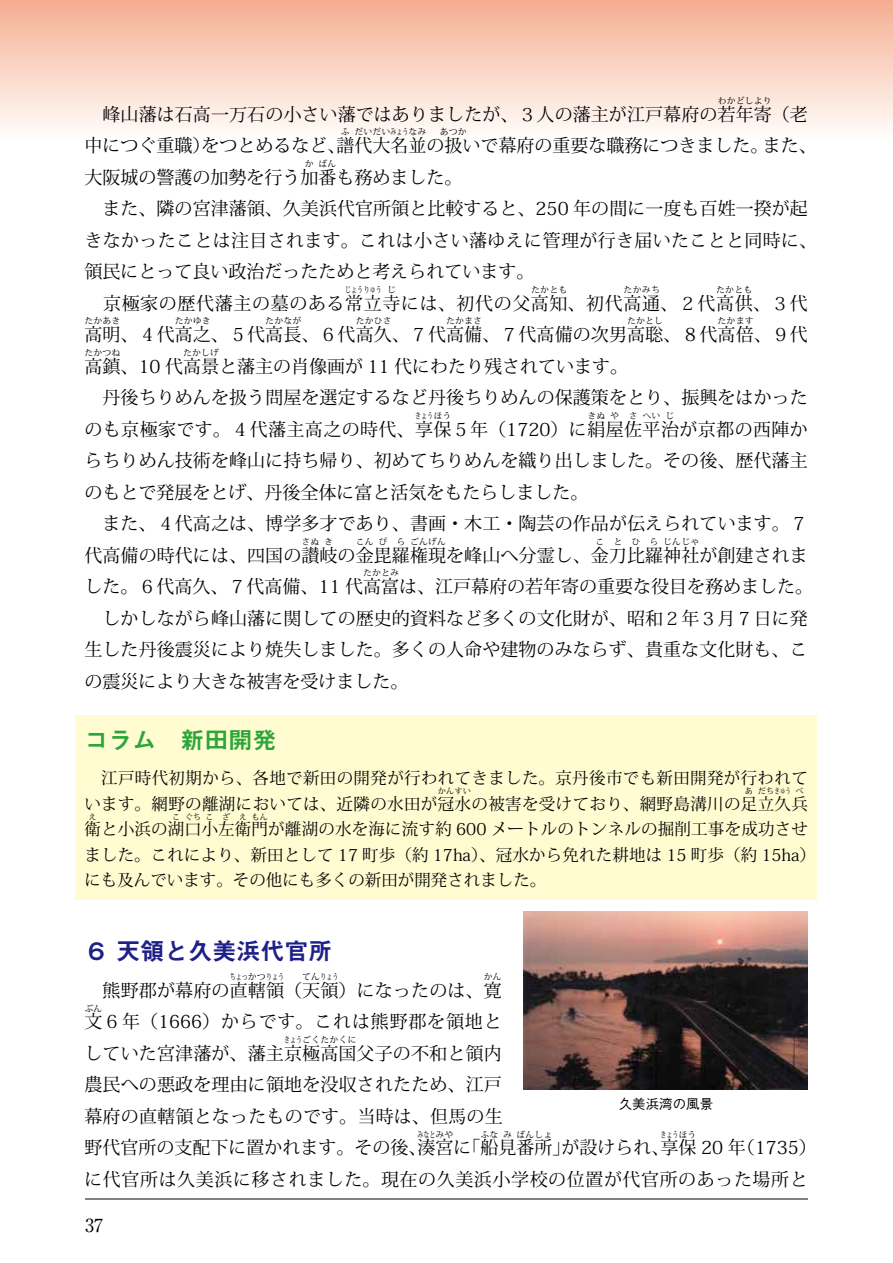
<style>
.page{position:relative;width:893px;height:1263px;background:#fff}
.page>*{position:absolute;margin:0;border:0;box-sizing:border-box;transform-origin:0 0}
.t1{font:24px "Midashi Go Upr MB31";color:#1d2088}
.t2{font:24px "Midashi Go Upr MB31";color:#2aa738}
.t3{font:18px/31.5px "Koz Min Pro";letter-spacing:.005em;color:#000}
.t4{font:18px "Koz Min Pro";letter-spacing:.03em;color:#000}
.t5{font:18px "Koz Min Pro";letter-spacing:.045em;color:#000}
.t6{font:18px "Ryumin Upr";color:#000}
.t7{font:16.5px/25.5px "Koz Min Pro";letter-spacing:.015em;color:#000}
.t8{font:500 13.5px "Gothic BBB Pro";color:#000}
.t9{font:9px "Koz Min Pro";color:#000}
.t10{font:9px "Koz Min Pro";color:#000;scale:.67 1}
.t11{font:8.25px "Koz Min Pro";color:#000}
</style>
<div class="page">
<div style="left:0;top:0;width:893px;height:145px;background:linear-gradient(to bottom,#f5ad91,#fff)"></div>
<hr style="left:85px;top:1199px;width:723px;height:1px;background:#000">
<div style="left:75px;top:716px;width:741px;height:184px;background:#fffcd1"></div>
<img style="left:524px;top:911px;width:283px;height:179px">
<p class="t9" style="left:718px;top:94px;width:56px">わかどしより</p>
<p class="t3" style="left:84px;top:129px;width:734px">中につぐ重職）をつとめるなど、譜代大名並の扱いで幕府の重要な職務につきました。また、</p>
<p class="t3" style="left:84px;top:98px;width:725px">　峰山藩は石高一万石の小さい藩ではありましたが、３人の藩主が江戸幕府の若年寄（老</p>
<p class="t9" style="left:341px;top:126px;width:10px">ふ</p>
<p class="t9" style="left:354px;top:126px;width:73px">だいだいみょうなみ</p>
<p class="t9" style="left:440px;top:126px;width:28px">あつか</p>
<p class="t3" style="left:84px;top:161px;width:379px">大阪城の警護の加勢を行う加番も務めました。</p>
<p class="t9" style="left:305px;top:157px;width:10px">か</p>
<p class="t9" style="left:318px;top:157px;width:19px">ばん</p>
<p class="t3" style="left:84px;top:192px;width:734px">　また、隣の宮津藩領、久美浜代官所領と比較すると、250 年の間に一度も百姓一揆が起きなかったことは注目されます。これは小さい藩ゆえに管理が行き届いたことと同時に、領民にとって良い政治だったためと考えられています。<br>　京極家の歴代藩主の墓のある常立寺には、初代の父高知、初代高通、２代高供、３代</p>
<p class="t10" style="left:345px;top:283px;width:56px">じょうりゅう</p>
<p class="t9" style="left:387px;top:283px;width:10px">じ</p>
<p class="t9" style="left:531px;top:283px;width:38px">たかとも</p>
<p class="t9" style="left:624px;top:283px;width:38px">たかみち</p>
<p class="t9" style="left:716px;top:283px;width:38px">たかとも</p>
<p class="t3" style="left:84px;top:318px;width:725px">高明、４代高之、５代高長、６代高久、７代高備、７代高備の次男高聡、８代高倍、９代</p>
<p class="t9" style="left:84px;top:315px;width:38px">たかあき</p>
<p class="t9" style="left:175px;top:315px;width:38px">たかゆき</p>
<p class="t9" style="left:265px;top:315px;width:38px">たかなが</p>
<p class="t9" style="left:356px;top:315px;width:38px">たかひさ</p>
<p class="t9" style="left:446px;top:315px;width:38px">たかまさ</p>
<p class="t9" style="left:627px;top:315px;width:38px">たかとし</p>
<p class="t9" style="left:718px;top:315px;width:38px">たかます</p>
<p class="t3" style="left:84px;top:350px;width:545px">高鎮、10 代高景と藩主の肖像画が 11 代にわたり残されています。</p>
<p class="t9" style="left:84px;top:346px;width:38px">たかつね</p>
<p class="t9" style="left:183px;top:346px;width:37px">たかしげ</p>
<p class="t3" style="left:84px;top:381px;width:725px">　丹後ちりめんを扱う問屋を選定するなど丹後ちりめんの保護策をとり、振興をはかったのも京極家です。４代藩主高之の時代、享保５年（1720）に絹屋佐平治が京都の西陣か</p>
<p class="t10" style="left:415px;top:409px;width:56px">きょうほう</p>
<p class="t9" style="left:587px;top:409px;width:19px">きぬ</p>
<p class="t9" style="left:610px;top:409px;width:10px">や</p>
<p class="t9" style="left:629px;top:409px;width:10px">さ</p>
<p class="t9" style="left:643px;top:409px;width:19px">へい</p>
<p class="t9" style="left:665px;top:409px;width:10px">じ</p>
<p class="t3" style="left:84px;top:444px;width:725px">らちりめん技術を峰山に持ち帰り、初めてちりめんを織り出しました。その後、歴代藩主のもとで発展をとげ、丹後全体に富と活気をもたらしました。<br>　また、４代高之は、博学多才であり、書画・木工・陶芸の作品が伝えられています。７代高備の時代には、四国の讃岐の金毘羅権現を峰山へ分霊し、金刀比羅神社が創建されま</p>
<p class="t9" style="left:301px;top:535px;width:19px">さぬ</p>
<p class="t9" style="left:324px;top:535px;width:10px">き</p>
<p class="t9" style="left:356px;top:535px;width:19px">こん</p>
<p class="t9" style="left:378px;top:535px;width:10px">ぴ</p>
<p class="t9" style="left:396px;top:535px;width:10px">ら</p>
<p class="t9" style="left:410px;top:535px;width:38px">ごんげん</p>
<p class="t9" style="left:595px;top:535px;width:10px">こ</p>
<p class="t9" style="left:613px;top:535px;width:10px">と</p>
<p class="t9" style="left:632px;top:535px;width:29px">ひ ら</p>
<p class="t9" style="left:663px;top:535px;width:38px">じんじゃ</p>
<p class="t3" style="left:84px;top:570px;width:730px">した。６代高久、７代高備、11 代高富は、江戸幕府の若年寄の重要な役目を務めました。</p>
<p class="t9" style="left:363px;top:567px;width:37px">たかとみ</p>
<p class="t3" style="left:84px;top:602px;width:725px;text-align:justify">　しかしながら峰山藩に関しての歴史的資料など多くの文化財が、昭和２年３月７日に発生した丹後震災により焼失しました。多くの人命や建物のみならず、貴重な文化財も、この震災により大きな被害を受けました。</p>
<h1 class="t2" style="left:84px;top:720px;width:194px">コラム　新田開発</h1>
<p class="t7" style="left:84px;top:765px;width:725px">　江戸時代初期から、各地で新田の開発が行われてきました。京丹後市でも新田開発が行われています。網野の離湖においては、近隣の水田が冠水の被害を受けており、網野島溝川の足立久兵</p>
<p class="t11" style="left:438px;top:785px;width:35px">かんすい</p>
<p class="t11" style="left:745px;top:785px;width:10px">あ</p>
<p class="t11" style="left:758px;top:785px;width:35px">だちきゅう</p>
<p class="t11" style="left:795px;top:785px;width:10px">べ</p>
<p class="t7" style="left:84px;top:816px;width:725px">衛と小浜の湖口小左衛門が離湖の水を海に流す約 600 メートルのトンネルの掘削工事を成功させ</p>
<p class="t11" style="left:89px;top:811px;width:10px">え</p>
<p class="t11" style="left:172px;top:811px;width:10px">こ</p>
<p class="t11" style="left:185px;top:811px;width:18px">ぐち</p>
<p class="t11" style="left:206px;top:811px;width:10px">こ</p>
<p class="t11" style="left:222px;top:811px;width:10px">ざ</p>
<p class="t11" style="left:239px;top:811px;width:10px">え</p>
<p class="t11" style="left:252px;top:811px;width:18px">もん</p>
<p class="t7" style="left:84px;top:841px;width:733px">ました。これにより、新田として 17 町歩（約 17ha）、冠水から免れた耕地は 15 町歩（約 15ha）にも及んでいます。その他にも多くの新田が開発されました。</p>
<h1 class="t1" style="left:84px;top:932px;width:249px">６ 天領と久美浜代官所</h1>
<p class="t3" style="left:84px;top:974px;width:419px">　熊野郡が幕府の直轄領（天領）になったのは、寛</p>
<p class="t10" style="left:230px;top:970px;width:83px">ちょっかつりょう</p>
<p class="t9" style="left:302px;top:970px;width:38px">てんりょう</p>
<p class="t9" style="left:484px;top:970px;width:19px">かん</p>
<p class="t5" style="left:84px;top:1009px;width:419px">文６年（1666）からです。これは熊野郡を領地と</p>
<p class="t9" style="left:84px;top:1002px;width:20px">ぶん</p>
<p class="t3" style="left:84px;top:1037px;width:419px">していた宮津藩が、藩主京極高国父子の不和と領内</p>
<p class="t10" style="left:284px;top:1033px;width:110px">きょうごくたかくに</p>
<p class="t3" style="left:84px;top:1068px;width:734px">農民への悪政を理由に領地を没収されたため、江戸<br>幕府の直轄領となったものです。当時は、但馬の生<br>野代官所の支配下に置かれます。その後、湊宮に「船見番所」が設けられ、享保 20 年（1735）</p>
<p class="t8" style="left:619px;top:1093px;width:96px">久美浜湾の風景</p>
<p class="t10" style="left:417px;top:1128px;width:55px">みなとみや</p>
<p class="t9" style="left:480px;top:1128px;width:19px">ふな</p>
<p class="t9" style="left:503px;top:1128px;width:10px">み</p>
<p class="t9" style="left:516px;top:1128px;width:37px">ばんしょ</p>
<p class="t10" style="left:661px;top:1128px;width:55px">きょうほう</p>
<p class="t4" style="left:84px;top:1166px;width:725px">に代官所は久美浜に移されました。現在の久美浜小学校の位置が代官所のあった場所と</p>
<p class="t6" style="left:85px;top:1211px;width:19px">37</p>
</div>
